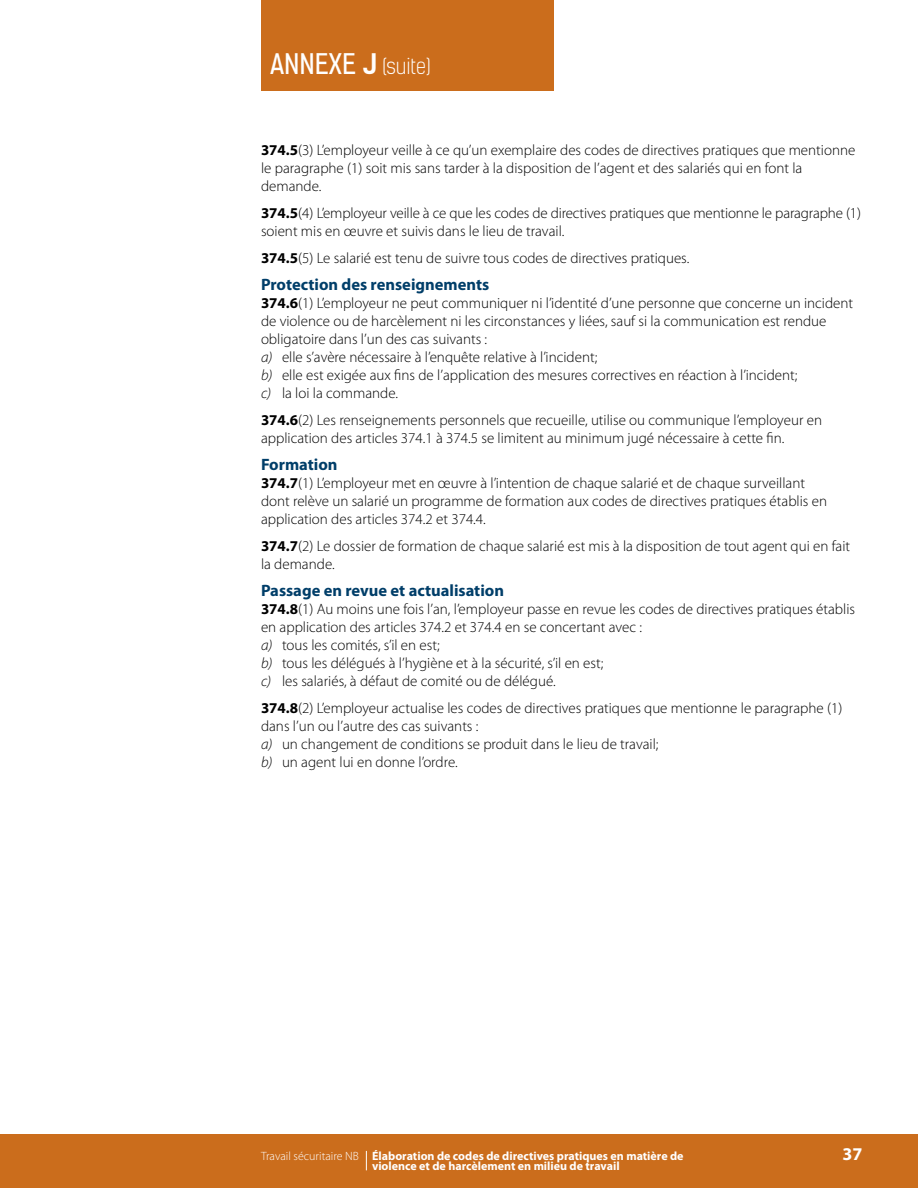
<style>
.page{position:relative;width:918px;height:1188px;background:#fff}
.page>*{position:absolute;margin:0;border:0;box-sizing:border-box;transform-origin:0 0}
.t1{font:300 21px "Kelson Sans";color:#fff}
.t2{font:700 18px "Myriad Pro";color:#fff}
.t3{font:700 16.5px "Myriad Pro";color:#003e69}
.t4{font:300 15px/18px "Myriad Pro";color:#000}
.t5{font:700 12px "Myriad Pro";color:#fff}
.s1{font-weight:400;font-size:27px}
.s2{font-weight:700;font-size:27px}
.s3{font-weight:700}
.s4{font-style:italic}
.s5{font-weight:300}
</style>
<div class="page">
<div style="left:0;top:1135px;width:918px;height:53px;background:#cb6d1c"></div>
<div style="left:261px;top:0;width:293px;height:90px;background:#cb6d1c"></div>
<svg style="left:366px;top:1151px;width:1px;height:19px"></svg>
<h1 class="t1" style="left:270px;top:54px;width:162px"><span class="s1">ANNEXE</span> <span class="s2">J</span> (suite)</h1>
<p class="t4" style="left:261px;top:141px;width:596px"><span class="s3">374.5</span>(3) L’employeur veille à ce qu’un exemplaire des codes de directives pratiques que mentionne le paragraphe (1) soit mis sans tarder à la disposition de l’agent et des salariés qui en font la demande.</p>
<p class="t4" style="left:261px;top:204px;width:602px"><span class="s3">374.5</span>(4) L’employeur veille à ce que les codes de directives pratiques que mentionne le paragraphe (1) soient mis en œuvre et suivis dans le lieu de travail.</p>
<p class="t4" style="left:261px;top:249px;width:430px"><span class="s3">374.5</span>(5) Le salarié est tenu de suivre tous codes de directives pratiques.</p>
<p class="t3" style="left:261px;top:274px;width:230px">Protection des renseignements</p>
<p class="t4" style="left:261px;top:294px;width:594px"><span class="s3">374.6</span>(1) L’employeur ne peut communiquer ni l’identité d’une personne que concerne un incident de violence ou de harcèlement ni les circonstances y liées, sauf si la communication est rendue obligatoire dans l’un des cas suivants :<br><span class="s4">a)</span> elle s’avère nécessaire à l’enquête relative à l’incident;<br><span class="s4">b)</span> elle est exigée aux fins de l’application des mesures correctives en réaction à l’incident;<br><span class="s4">c)</span> la loi la commande.</p>
<p class="t4" style="left:261px;top:411px;width:563px"><span class="s3">374.6</span>(2) Les renseignements personnels que recueille, utilise ou communique l’employeur en application des articles 374.1 à 374.5 se limitent au minimum jugé nécessaire à cette fin.</p>
<p class="t3" style="left:261px;top:454px;width:78px">Formation</p>
<p class="t4" style="left:261px;top:474px;width:568px"><span class="s3">374.7</span>(1) L’employeur met en œuvre à l’intention de chaque salarié et de chaque surveillant dont relève un salarié un programme de formation aux codes de directives pratiques établis en application des articles 374.2 et 374.4.</p>
<p class="t4" style="left:261px;top:537px;width:591px"><span class="s3">374.7</span>(2) Le dossier de formation de chaque salarié est mis à la disposition de tout agent qui en fait la demande.</p>
<p class="t3" style="left:261px;top:580px;width:245px">Passage en revue et actualisation</p>
<p class="t4" style="left:261px;top:600px;width:596px"><span class="s3">374.8</span>(1) Au moins une fois l’an, l’employeur passe en revue les codes de directives pratiques établis en application des articles 374.2 et 374.4 en se concertant avec :<br><span class="s4">a)</span> tous les comités, s’il en est;<br><span class="s4">b)</span> tous les délégués à l’hygiène et à la sécurité, s’il en est;<br><span class="s4">c)</span> les salariés, à défaut de comité ou de délégué.</p>
<p class="t4" style="left:261px;top:699px;width:583px"><span class="s3">374.8</span>(2) L’employeur actualise les codes de directives pratiques que mentionne le paragraphe (1) dans l’un ou l’autre des cas suivants :<br><span class="s4">a)</span> un changement de conditions se produit dans le lieu de travail;<br><span class="s4">b)</span> un agent lui en donne l’ordre.</p>
<p class="t5" style="left:261px;top:1148px;width:424px"><span class="s5">Travail sécuritaire NB</span> Élaboration de codes de directives pratiques en matière de</p>
<p class="t2" style="left:843px;top:1142px;width:21px">37</p>
<p class="t5" style="left:372px;top:1158px;width:249px">violence et de harcèlement en milieu de travail</p>
</div>
